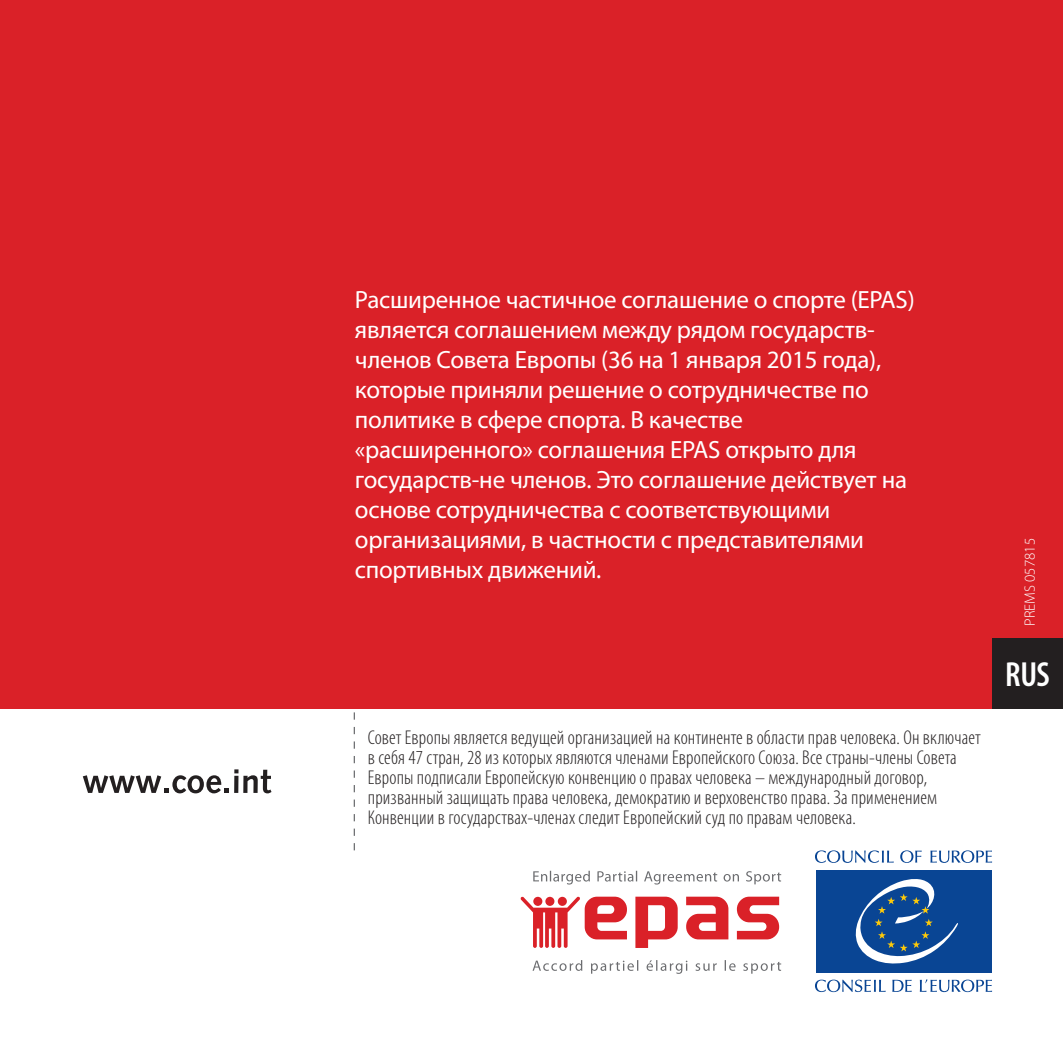
<style>
.page{position:relative;width:1063px;height:1063px;background:#fff}
.page>*{position:absolute;margin:0;border:0;box-sizing:border-box;transform-origin:0 0}
.t1{font:600 condensed 35px "Myriad Pro";color:#fff}
.t2{font:25px/30px "Myriad Pro";letter-spacing:-.01em;color:#fff}
.t3{font:300 condensed 20px/20px "Myriad Pro";letter-spacing:.01em;color:#231f20}
.t4{font:300 15px "Myriad Pro";color:#fff}
</style>
<div class="page">
<svg style="left:354px;top:712px;width:1px;height:138px"></svg>
<svg style="left:83px;top:769px;width:189px;height:24px"></svg>
<svg style="left:635px;top:897px;width:43px;height:51px"></svg>
<svg style="left:686px;top:897px;width:42px;height:42px"></svg>
<svg style="left:737px;top:897px;width:42px;height:42px"></svg>
<svg style="left:521px;top:897px;width:106px;height:51px"></svg>
<svg style="left:533px;top:960px;width:248px;height:14px"></svg>
<svg style="left:533px;top:871px;width:248px;height:14px"></svg>
<svg style="left:900px;top:850px;width:22px;height:13px"></svg>
<svg style="left:930px;top:850px;width:62px;height:13px"></svg>
<svg style="left:815px;top:850px;width:79px;height:13px"></svg>
<svg style="left:920px;top:979px;width:72px;height:13px"></svg>
<svg style="left:892px;top:980px;width:20px;height:12px"></svg>
<svg style="left:815px;top:980px;width:71px;height:12px"></svg>
<div style="left:816px;top:870px;width:176px;height:103px;background:#094594"></div>
<svg style="left:855px;top:879px;width:103px;height:85px"></svg>
<div style="left:0;top:0;width:1063px;height:709px;background:#da2128"></div>
<div style="left:992px;top:638px;width:71px;height:71px;background:#231f20"></div>
<p class="t2" style="left:355px;top:284px;width:561px">Расширенное частичное соглашение о спорте (EPAS) является соглашением между рядом государств&shy;членов Совета Европы (36 на 1 января 2015 года), которые приняли решение о сотрудничестве по политике в сфере спорта. В качестве «расширенного» соглашения EPAS открыто для государств-не членов. Это соглашение действует на основе сотрудничества с соответствующими организациями, в частности с представителями спортивных движений.</p>
<p class="t3" style="left:368px;top:728px;width:614px">Совет Европы является ведущей организацией на континенте в области прав человека. Он включает в себя 47 стран, 28 из которых являются членами Европейского Союза. Все страны-члены Совета Европы подписали Европейскую конвенцию о правах человека – международный договор, призванный защищать права человека, демократию и верховенство права. За применением Конвенции в государствах-членах следит Европейский суд по правам человека.</p>
<p class="t4" style="left:1021px;top:626px;width:89px;rotate:-90deg">PREMS 057815</p>
<h1 class="t1" style="left:1005px;top:653px;width:46px">RUS</h1>
</div>
